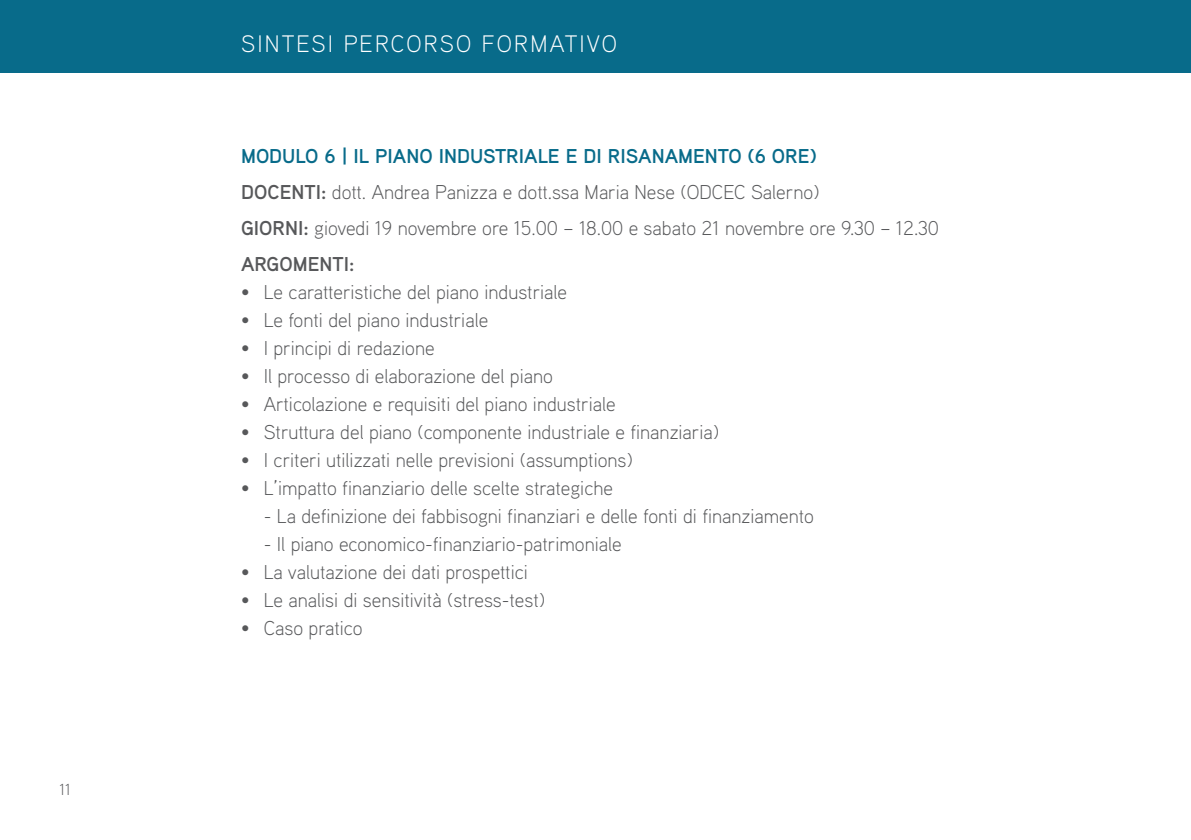
<style>
.page{position:relative;width:1191px;height:840px;background:#fff}
.page>*{position:absolute;margin:0;border:0;box-sizing:border-box;transform-origin:0 0}
.t1{font:300 23.8px "Aaux Pro";letter-spacing:.09em;color:#fff}
.t2{font:300 20px "Aaux Pro";color:#57585a}
.t3{font:700 20px "Aaux Pro";color:#086b8a}
.t4{font:700 20px "Aaux Pro";color:#57585a}
.t5{font:300 16px "Aaux Pro";color:#57585a}
.s1{font-weight:700}
</style>
<div class="page">
<div style="left:0;top:0;width:1191px;height:72px;background:#086b8a"></div>
<p class="t5" style="left:60px;top:778px;width:13px">11</p>
<p class="t1" style="left:241px;top:28px;width:377px">SINTESI PERCORSO FORMATIVO</p>
<p class="t3" style="left:241px;top:143px;width:577px">MODULO 6 | IL PIANO INDUSTRIALE E DI RISANAMENTO (6 ORE)</p>
<p class="t2" style="left:241px;top:179px;width:580px"><span class="s1">DOCENTI:</span> dott. Andrea Panizza e dott.ssa Maria Nese (ODCEC Salerno)</p>
<p class="t2" style="left:241px;top:215px;width:699px"><span class="s1">GIORNI:</span> giovedi 19 novembre ore 15.00 – 18.00 e sabato 21 novembre ore 9.30 – 12.30</p>
<p class="t4" style="left:241px;top:251px;width:115px">ARGOMENTI:</p>
<p class="t2" style="left:241px;top:279px;width:327px">• Le caratteristiche del piano industriale</p>
<p class="t2" style="left:241px;top:307px;width:249px">• Le fonti del piano industriale</p>
<p class="t2" style="left:241px;top:335px;width:195px">• I principi di redazione</p>
<p class="t2" style="left:241px;top:363px;width:313px">• Il processo di elaborazione del piano</p>
<p class="t2" style="left:241px;top:391px;width:376px">• Articolazione e requisiti del piano industriale</p>
<p class="t2" style="left:241px;top:419px;width:479px">• Struttura del piano (componente industriale e finanziaria)</p>
<p class="t2" style="left:241px;top:447px;width:393px">• I criteri utilizzati nelle previsioni (assumptions)</p>
<p class="t2" style="left:241px;top:475px;width:374px">• L’impatto finanziario delle scelte strategiche</p>
<p class="t2" style="left:264px;top:503px;width:552px">- La definizione dei fabbisogni finanziari e delle fonti di finanziamento</p>
<p class="t2" style="left:264px;top:531px;width:359px">- Il piano economico-finanziario-patrimoniale</p>
<p class="t2" style="left:241px;top:559px;width:288px">• La valutazione dei dati prospettici</p>
<p class="t2" style="left:241px;top:587px;width:306px">• Le analisi di sensitività (stress-test)</p>
<p class="t2" style="left:241px;top:615px;width:123px">• Caso pratico</p>
</div>
